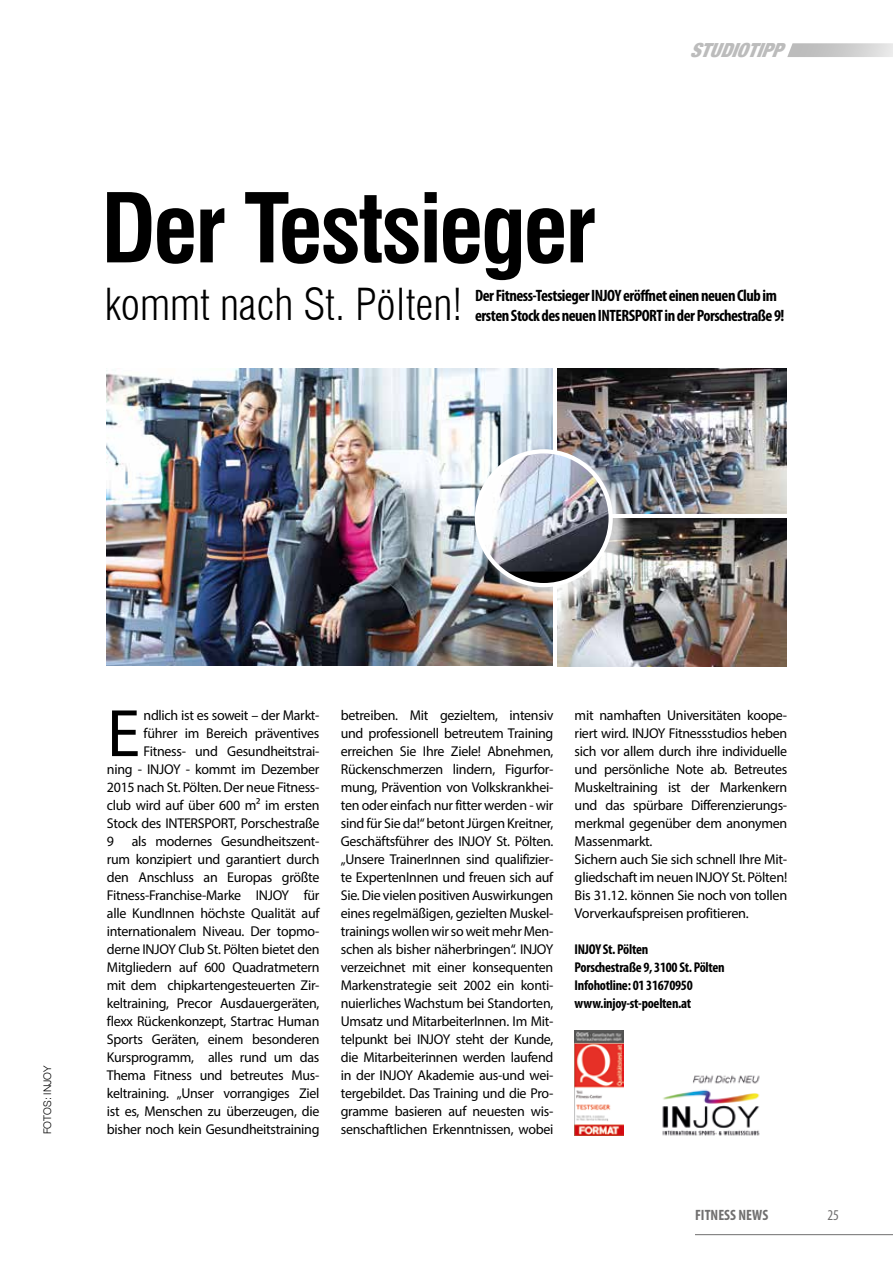
<style>
.page{position:relative;width:893px;height:1263px;background:#fff}
.page>*{position:absolute;margin:0;border:0;box-sizing:border-box;transform-origin:0 0}
.t1{font:700 condensed 93.45px "Swiss 721 BT";letter-spacing:-.03em;color:#000}
.t2{font:67.65px "Myriad Pro";color:#000}
.t3{font:300 condensed 43.05px "Swiss 721 BT";color:#000}
.t4{font:italic 900 condensed 19.35px "Helvetica Neue";color:#bcbcbc}
.t5{font:700 condensed 16.5px/19.8px "Myriad Pro";letter-spacing:-.03em;color:#000}
.t6{font:700 condensed 15px "Myriad Pro";color:#706f6f}
.t7{font:condensed 15px "Myriad Pro";color:#706f6f}
.t8{font:14.25px/18px "Myriad Pro";letter-spacing:-.02em;color:#000;text-align:right}
.t9{font:700 condensed 14.25px/18px "Myriad Pro";letter-spacing:-.02em;color:#000}
.t10{font:300 10.5px "Helvetica Neue";color:#000}
</style>
<div class="page">
<hr style="left:695px;top:1234px;width:198px;height:1px;background:#706f6f">
<svg style="left:787px;top:43px;width:106px;height:14px"></svg>
<img style="left:106px;top:368px;width:447px;height:298px">
<img style="left:557px;top:368px;width:230px;height:146px">
<img style="left:557px;top:518px;width:230px;height:148px">
<div style="left:477px;top:451px;width:155px;height:155px;background:#fff;opacity:.75"></div>
<svg style="left:477px;top:451px;width:134px;height:134px"></svg>
<img style="left:477px;top:451px;width:134px;height:121px">
<div style="left:475px;top:449px;width:138px;height:138px;border:4px solid #fff;border-radius:50%"></div>
<img style="left:574px;top:1030px;width:50px;height:105px">
<img style="left:662px;top:1075px;width:98px;height:61px">
<h3 class="t4" style="left:690px;top:34px;width:105px">STUDIOTIPP</h3>
<h1 class="t1" style="left:101px;top:172px;width:497px">Der Testsieger</h1>
<h3 class="t3" style="left:105px;top:279px;width:359px">kommt nach St. Pölten!</h3>
<p class="t5" style="left:475px;top:285px;width:311px">Der Fitness-Testsieger INJOY eröffnet einen neuen Club im ersten Stock des neuen INTERSPORT in der Porschestraße 9!</p>
<p class="t10" style="left:39px;top:1134px;width:70px;rotate:-90deg">FOTOS: INJOY</p>
<p class="t8" style="left:107px;top:706px;width:214px">ndlich ist es soweit – der Markt&shy;führer im Bereich präventives Fitness- und Gesundheitstrai-<br>ning - INJOY - kommt im Dezember 2015 nach St. Pölten. Der neue Fitness&shy;club wird auf über 600 m² im ersten Stock des INTERSPORT, Porschestraße 9 als modernes Gesundheitszent&shy;rum konzipiert und garantiert durch den Anschluss an Europas größte Fitness-Franchise-Marke INJOY für alle KundInnen höchste Qualität auf internationalem Niveau. Der topmo&shy;derne INJOY Club St. Pölten bietet den Mitgliedern auf 600 Quadratmetern mit dem chipkartengesteuerten Zir&shy;keltraining, Precor Ausdauergeräten, flexx Rückenkonzept, Startrac Human Sports Geräten, einem besonderen Kursprogramm, alles rund um das Thema Fitness und betreutes Mus&shy;keltraining. „Unser vorrangiges Ziel ist es, Menschen zu überzeugen, die bisher noch kein Gesundheitstraining</p>
<p class="t8" style="left:341px;top:706px;width:214px;text-align:justify">betreiben. Mit gezieltem, intensiv und professionell betreutem Training erreichen Sie Ihre Ziele! Abnehmen, Rückenschmerzen lindern, Figurfor&shy;mung, Prävention von Volkskrankhei&shy;ten oder einfach nur fitter werden - wir sind für Sie da!“ betont Jürgen Kreitner, Geschäftsführer des INJOY St. Pölten. „Unsere TrainerInnen sind qualifizier&shy;te ExpertenInnen und freuen sich auf Sie. Die vielen positiven Auswirkungen eines regelmäßigen, gezielten Muskel&shy;trainings wollen wir so weit mehr Men&shy;schen als bisher näherbringen“. INJOY verzeichnet mit einer konsequenten Markenstrategie seit 2002 ein konti&shy;nuierliches Wachstum bei Standorten, Umsatz und MitarbeiterInnen. Im Mit&shy;telpunkt bei INJOY steht der Kunde, die Mitarbeiterinnen werden laufend in der INJOY Akademie aus-und wei&shy;tergebildet. Das Training und die Pro&shy;gramme basieren auf neuesten wis&shy;senschaftlichen Erkenntnissen, wobei</p>
<p class="t8" style="left:575px;top:706px;width:214px;text-align:left">mit namhaften Universitäten koope&shy;riert wird. INJOY Fitnessstudios heben sich vor allem durch ihre individuelle und persönliche Note ab. Betreutes Muskeltraining ist der Markenkern und das spürbare Differenzierungs&shy;merkmal gegenüber dem anonymen Massenmarkt.<br>Sichern auch Sie sich schnell Ihre Mit&shy;gliedschaft im neuen INJOY St. Pölten!<br>Bis 31.12. können Sie noch von tollen Vorverkaufspreisen profitieren.</p>
<h2 class="t2" style="left:107px;top:692px;width:35px">E</h2>
<p class="t9" style="left:575px;top:940px;width:152px">INJOY St. Pölten<br>Porschestraße 9, 3100 St. Pölten<br>Infohotline: 01 31670950 www.injoy-st-poelten.at</p>
<p class="t6" style="left:695px;top:1206px;width:75px">FITNESS NEWS</p>
<p class="t7" style="left:827px;top:1206px;width:13px">25</p>
</div>
